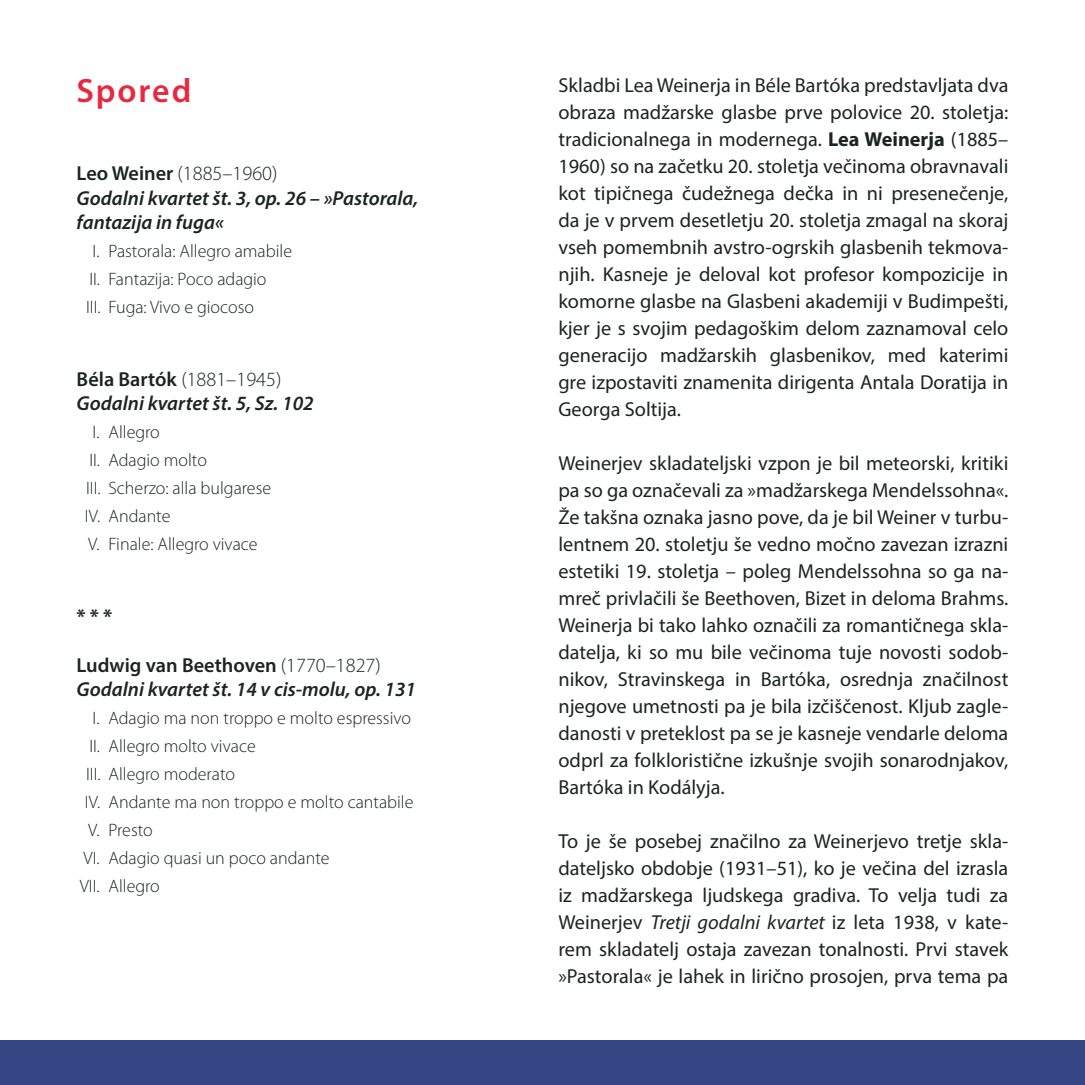
<style>
.page{position:relative;width:1085px;height:1085px;background:#fff}
.page>*{position:absolute;margin:0;border:0;box-sizing:border-box;transform-origin:0 0}
.t1{font:600 33.75px "Myriad Pro";letter-spacing:.055em;color:#e6293f}
.t2{font:20.25px/27px "Myriad Pro";color:#1c2421;text-align:justify}
.t3{font:italic 600 20.25px/24.3px "Myriad Pro";color:#1c2421}
.t4{font:700 20.25px "Myriad Pro";color:#1c2421}
.t5{font:300 18px/27.9px "Myriad Pro";color:#1c2421}
.s1{font-style:normal}
.s2{font-weight:300;font-style:normal}
.s3{font-weight:700}
.s4{font-style:italic}
</style>
<div class="page">
<div style="left:0;top:1040px;width:1084px;height:44px;background:#354482"></div>
<h1 class="t1" style="left:77px;top:69px;width:116px">Spored</h1>
<p class="t3" style="left:77px;top:161px;width:343px"><span class="s1">Leo Weiner</span> <span class="s2">(1885–1960)<br></span>Godalni kvartet št. 3, op. 26 – »Pastorala, fantazija in fuga«</p>
<p class="t5" style="left:86px;top:237px;width:207px;text-indent:6px">I. Pastorala: Allegro amabile<br>II. Fantazija: Poco adagio<br>III. Fuga: Vivo e giocoso</p>
<p class="t3" style="left:77px;top:366px;width:238px"><span class="s1">Béla Bartók</span> <span class="s2">(1881–1945)<br></span>Godalni kvartet št. 5, Sz. 102</p>
<p class="t5" style="left:85px;top:418px;width:188px;text-indent:8px">I. Allegro<br>II. Adagio molto<br>III. Scherzo: alla bulgarese<br>IV. Andante<br>V. Finale: Allegro vivace</p>
<p class="t4" style="left:77px;top:603px;width:37px">* * *</p>
<p class="t3" style="left:77px;top:652px;width:341px"><span class="s1">Ludwig van Beethoven</span> <span class="s2">(1770–1827)<br></span>Godalni kvartet št. 14 v cis-molu, op. 131</p>
<p class="t5" style="left:92px;top:704px;width:320px">I. Adagio ma non troppo e molto espressivo</p>
<p class="t5" style="left:89px;top:732px;width:168px">II. Allegro molto vivace</p>
<p class="t5" style="left:86px;top:760px;width:150px">III. Allegro moderato</p>
<p class="t5" style="left:85px;top:788px;width:330px">IV. Andante ma non troppo e molto cantabile</p>
<p class="t5" style="left:88px;top:816px;width:66px">V. Presto</p>
<p class="t5" style="left:84px;top:844px;width:247px">VI. Adagio quasi un poco andante</p>
<p class="t5" style="left:80px;top:872px;width:81px">VII. Allegro</p>
<p class="t2" style="left:558px;top:71px;width:451px">Skladbi Lea Weinerja in Béle Bartóka predstavljata dva obraza madžarske glasbe prve polovice 20. stoletja: tradicionalnega in modernega. <span class="s3">Lea Weinerja</span> (1885– 1960) so na začetku 20. stoletja večinoma obravnavali kot tipičnega čudežnega dečka in ni presenečenje, da je v prvem desetletju 20. stoletja zmagal na skoraj vseh pomembnih avstro-ogrskih glasbenih tekmova&shy;njih. Kasneje je deloval kot profesor kompozicije in komorne glasbe na Glasbeni akademiji v Budimpešti, kjer je s svojim pedagoškim delom zaznamoval celo generacijo madžarskih glasbenikov, med katerimi gre izpostaviti znamenita dirigenta Antala Doratija in Georga Soltija.</p>
<p class="t2" style="left:558px;top:449px;width:451px">Weinerjev skladateljski vzpon je bil meteorski, kritiki pa so ga označevali za »madžarskega Mendelssohna«.<br>Že takšna oznaka jasno pove, da je bil Weiner v turbu&shy;lentnem 20. stoletju še vedno močno zavezan izrazni estetiki 19. stoletja – poleg Mendelssohna so ga na&shy;mreč privlačili še Beethoven, Bizet in deloma Brahms.<br>Weinerja bi tako lahko označili za romantičnega skla&shy;datelja, ki so mu bile večinoma tuje novosti sodob&shy;nikov, Stravinskega in Bartóka, osrednja značilnost njegove umetnosti pa je bila izčiščenost. Kljub zagle&shy;danosti v preteklost pa se je kasneje vendarle deloma odprl za folkloristične izkušnje svojih sonarodnjakov, Bartóka in Kodályja.</p>
<p class="t2" style="left:558px;top:827px;width:451px">To je še posebej značilno za Weinerjevo tretje skla&shy;dateljsko obdobje (1931–51), ko je večina del izrasla iz madžarskega ljudskega gradiva. To velja tudi za Weinerjev <span class="s4">Tretji godalni kvartet</span> iz leta 1938, v kate&shy;rem skladatelj ostaja zavezan tonalnosti. Prvi stavek »Pastorala« je lahek in lirično prosojen, prva tema pa</p>
</div>
